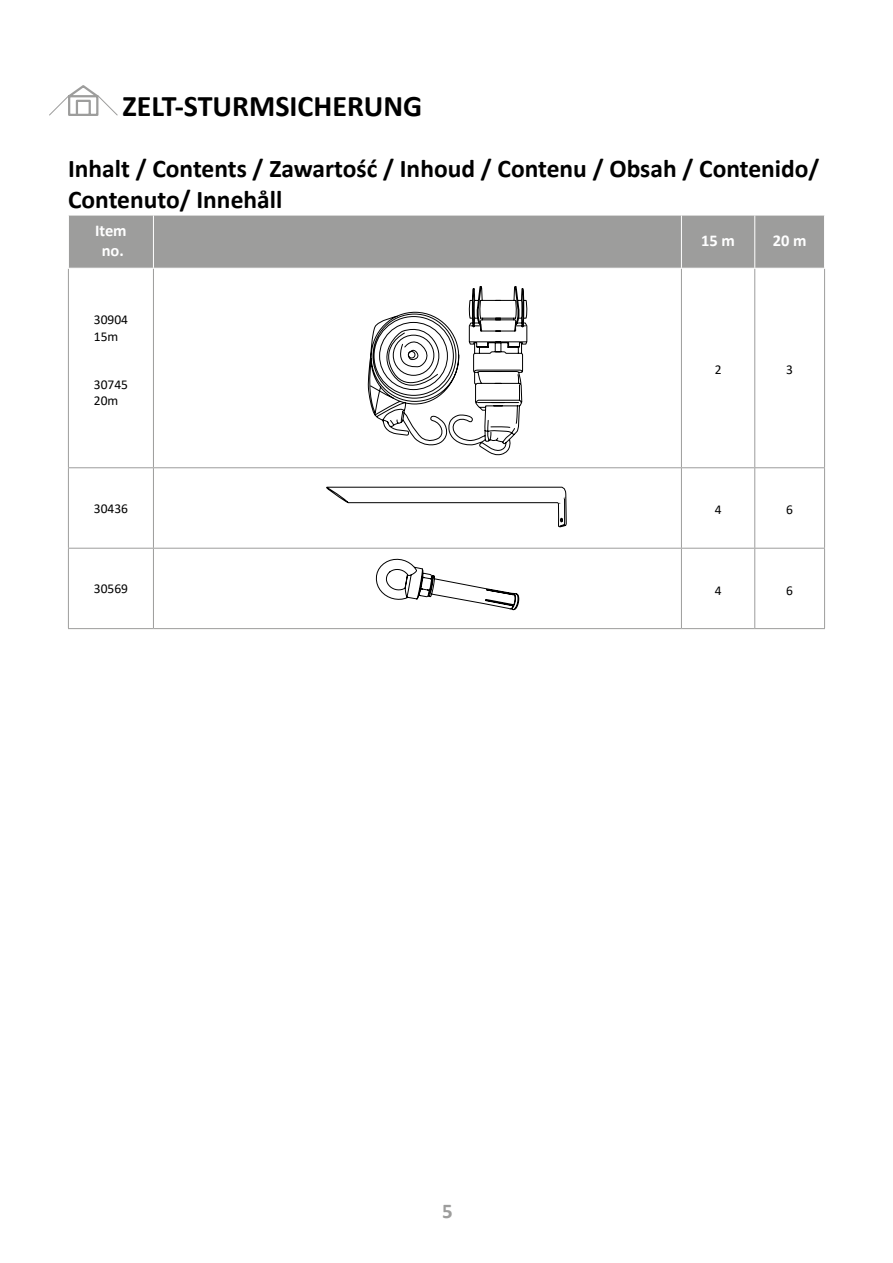
<style>
.page{position:relative;width:893px;height:1263px;background:#fff}
.page>*{position:absolute;margin:0;border:0;box-sizing:border-box;transform-origin:0 0}
.t1{font:700 30px "Calibri";color:#000}
.t2{font:700 25.5px/30.6px "Calibri";color:#000}
.t3{font:700 21px "Calibri";color:#9d9d9c}
.t4{font:700 16.5px/19.8px "Calibri";color:#fff;text-align:center}
.t5{font:13.5px/16.2px "Calibri";color:#000}
</style>
<div class="page">
<svg style="left:49px;top:85px;width:69px;height:31px"></svg>
<svg style="left:68px;top:85px;width:10px;height:9px"></svg>
<div style="left:69px;top:216px;width:755px;height:52px;background:#9d9d9c"></div>
<hr style="left:153px;top:269px;width:1px;height:198px;background:#9d9d9c">
<hr style="left:681px;top:269px;width:1px;height:198px;background:#9d9d9c">
<hr style="left:68px;top:467px;width:85px;height:1px;background:#9d9d9c">
<hr style="left:153px;top:467px;width:528px;height:1px;background:#9d9d9c">
<hr style="left:153px;top:468px;width:1px;height:80px;background:#9d9d9c">
<hr style="left:681px;top:467px;width:74px;height:1px;background:#9d9d9c">
<hr style="left:681px;top:468px;width:1px;height:80px;background:#9d9d9c">
<hr style="left:755px;top:467px;width:70px;height:1px;background:#9d9d9c">
<hr style="left:68px;top:548px;width:85px;height:1px;background:#9d9d9c">
<hr style="left:153px;top:548px;width:528px;height:1px;background:#9d9d9c">
<hr style="left:153px;top:549px;width:1px;height:79px;background:#9d9d9c">
<hr style="left:681px;top:548px;width:74px;height:1px;background:#9d9d9c">
<hr style="left:681px;top:549px;width:1px;height:79px;background:#9d9d9c">
<hr style="left:755px;top:548px;width:70px;height:1px;background:#9d9d9c">
<hr style="left:68px;top:628px;width:85px;height:1px;background:#9d9d9c">
<hr style="left:153px;top:628px;width:528px;height:1px;background:#9d9d9c">
<hr style="left:681px;top:628px;width:74px;height:1px;background:#9d9d9c">
<hr style="left:755px;top:628px;width:70px;height:1px;background:#9d9d9c">
<hr style="left:68px;top:269px;width:1px;height:198px;background:#9d9d9c">
<hr style="left:754px;top:269px;width:1px;height:198px;background:#9d9d9c">
<hr style="left:824px;top:269px;width:1px;height:198px;background:#9d9d9c">
<hr style="left:68px;top:468px;width:1px;height:80px;background:#9d9d9c">
<hr style="left:754px;top:468px;width:1px;height:80px;background:#9d9d9c">
<hr style="left:824px;top:468px;width:1px;height:80px;background:#9d9d9c">
<hr style="left:68px;top:549px;width:1px;height:79px;background:#9d9d9c">
<hr style="left:754px;top:549px;width:1px;height:79px;background:#9d9d9c">
<hr style="left:824px;top:549px;width:1px;height:79px;background:#9d9d9c">
<hr style="left:153px;top:215px;width:1px;height:53px;background:#fff">
<hr style="left:681px;top:215px;width:1px;height:53px;background:#fff">
<hr style="left:754px;top:215px;width:1px;height:53px;background:#fff">
<svg style="left:326px;top:486px;width:241px;height:144px"></svg>
<svg style="left:367px;top:286px;width:161px;height:169px"></svg>
<p class="t1" style="left:122px;top:85px;width:301px">ZELT-STURMSICHERUNG</p>
<p class="t2" style="left:68px;top:153px;width:753px">Inhalt / Contents / Zawartość / Inhoud / Contenu / Obsah / Contenido/<br>Contenuto/ Innehåll</p>
<p class="t4" style="left:95px;top:220px;width:33px">Item no.</p>
<p class="t4" style="left:701px;top:230px;width:35px">15 m</p>
<p class="t4" style="left:773px;top:230px;width:35px">20 m</p>
<p class="t5" style="left:94px;top:311px;width:36px">30904<br>15m</p>
<p class="t5" style="left:94px;top:376px;width:36px">30745<br>20m</p>
<p class="t5" style="left:715px;top:361px;width:8px">2</p>
<p class="t5" style="left:786px;top:361px;width:8px">3</p>
<p class="t5" style="left:94px;top:500px;width:36px">30436</p>
<p class="t5" style="left:715px;top:501px;width:8px">4</p>
<p class="t5" style="left:786px;top:501px;width:8px">6</p>
<p class="t5" style="left:94px;top:580px;width:36px">30569</p>
<p class="t5" style="left:715px;top:582px;width:8px">4</p>
<p class="t5" style="left:786px;top:582px;width:8px">6</p>
<p class="t3" style="left:442px;top:1196px;width:12px">5</p>
</div>
